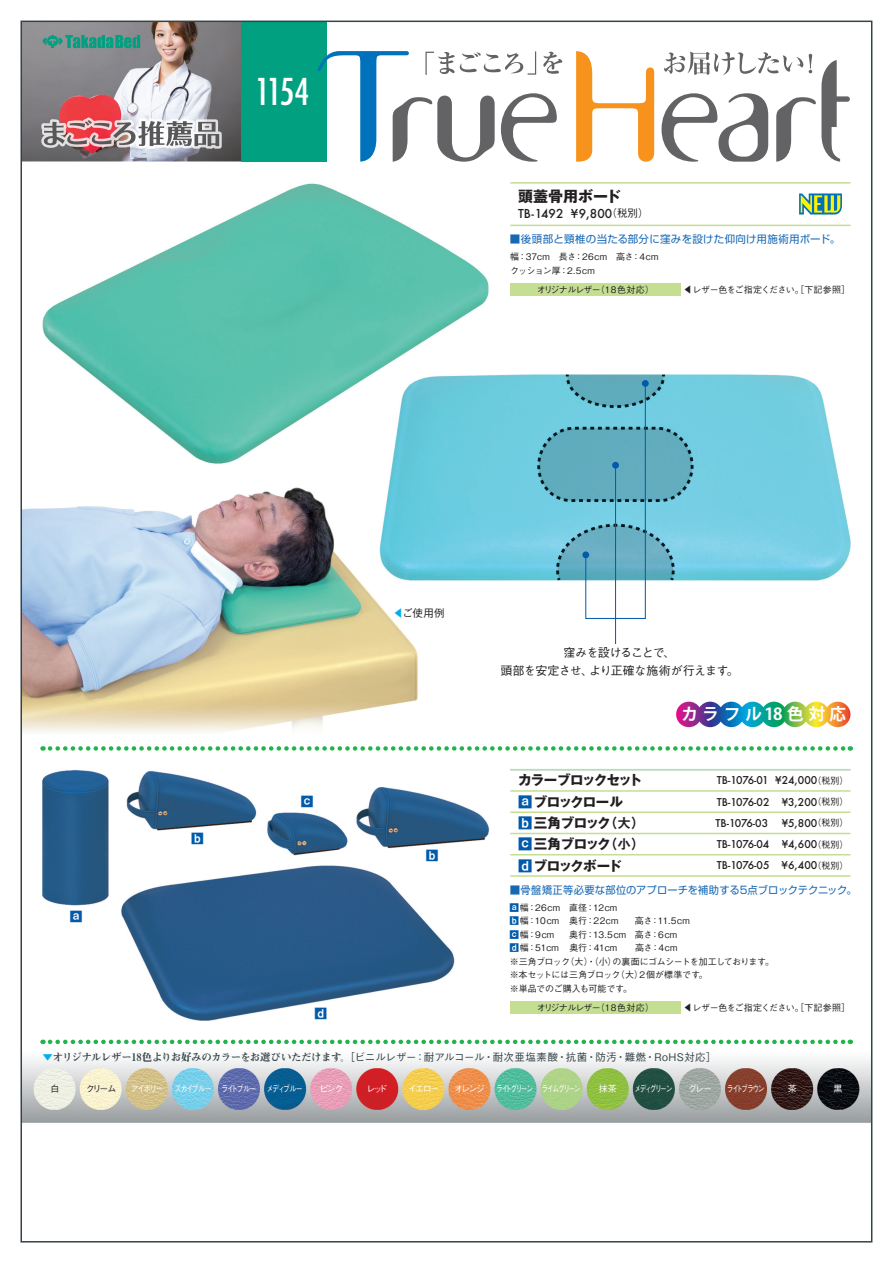
<style>
.page{position:relative;width:893px;height:1263px;background:#fff}
.page>*{position:absolute;margin:0;border:0;box-sizing:border-box;transform-origin:0 0}
.t1{font:500 condensed 36px "Futura";color:#fff}
.t2{font:700 16.5px "Koz Go Pro";letter-spacing:.275em;color:#fff}
.t3{font:700 15px "Gothic MB101 Pro";color:#231f20}
.t4{font:700 13.5px "Gothic MB101 Pro";letter-spacing:-.055em;color:#231f20}
.t5{font:700 13.5px "Gothic MB101 Pro";letter-spacing:-.085em;color:#231f20}
.t6{font:500 12px/17.2px "Gothic BBB Pro";letter-spacing:-.045em;color:#231f20;text-align:center}
.t7{font:500 12px "Futura";color:#231f20}
.t8{font:12px "Midashi Go Pro MB31";color:#015aaa}
.t9{font:500 10.5px "Futura";letter-spacing:-.005em;color:#231f20}
.t10{font:500 10.5px "Gothic BBB Pro";letter-spacing:.025em;color:#354247}
.t11{font:10.5px "Shin Go Pro";letter-spacing:.02em;color:#1768b4}
.t12{font:500 10.5px "Gothic BBB Pro";color:#231f20}
.t13{font:500 9px/13.5px "Gothic BBB Pro";letter-spacing:-.025em;color:#231f20}
.t14{font:500 9px "Gothic BBB Pro";letter-spacing:-.045em;color:#231f20}
.t15{font:500 9px "Gothic BBB Pro";letter-spacing:-.2em;color:#fff}
.t16{font:500 9px/13.5px "Gothic BBB Pro";letter-spacing:.015em;color:#231f20}
.t17{font:500 9px "Gothic BBB Pro";letter-spacing:-.07em;color:#231f20}
.t18{font:500 9px "Gothic BBB Pro";letter-spacing:-.18em;color:#fff;scale:.8 1}
.t19{font:500 9px "Gothic BBB Pro";letter-spacing:-.225em;color:#fff;scale:.75 1}
.t20{font:500 9px "Gothic BBB Pro";letter-spacing:-.2em;color:#fff;scale:.75 1}
.t21{font:500 9px "Gothic BBB Pro";letter-spacing:-.2em;color:#fff;scale:.85 1}
.s1{font-family:"Gothic BBB Pro";font-size:10.5px}
.s2{color:#00aeef}
.s3{font-family:"Gothic BBB Pro";font-size:9px}
.s4{font-family:"Midashi Go Pro MB31";font-weight:400;color:#015aaa}
.s5{font-family:"Midashi Go Pro MB31";font-weight:400}
.s6{font-family:"Midashi Min Pro MA31";font-weight:400;color:#00aeef}
.s7{font-family:"Midashi Min Pro MA31";font-weight:400}
</style>
<div class="page">
<img style="left:24px;top:24px;width:845px;height:1099px">
<div style="left:241px;top:21px;width:85px;height:141px;background:#00a080"></div>
<svg style="left:576px;top:51px;width:78px;height:111px"></svg>
<svg style="left:317px;top:51px;width:245px;height:111px"></svg>
<svg style="left:661px;top:52px;width:189px;height:110px"></svg>
<svg style="left:799px;top:193px;width:43px;height:22px"></svg>
<hr style="left:510px;top:182px;width:340px;height:2px;background:#c4de92">
<hr style="left:510px;top:225px;width:340px;height:1px;background:#c4de92">
<svg style="left:50px;top:746px;width:801px;height:5px"></svg>
<svg style="left:50px;top:1039px;width:801px;height:5px"></svg>
<svg style="left:43px;top:35px;width:97px;height:13px"></svg>
<svg style="left:41px;top:118px;width:181px;height:31px;background:#b79da1"></svg>
<hr style="left:615px;top:465px;width:1px;height:179px;background:#015aaa">
<div style="left:642px;top:380px;width:7px;height:7px;background:#015aaa;border-radius:50%"></div>
<svg style="left:582px;top:383px;width:64px;height:236px"></svg>
<svg style="left:676px;top:702px;width:174px;height:25px;background:#7d9489"></svg>
<div style="left:510px;top:1001px;width:170px;height:12px;background:#c4de92"></div>
<div style="left:510px;top:283px;width:170px;height:13px;background:#c4de92"></div>
<hr style="left:510px;top:875px;width:340px;height:2px;background:#c4de92">
<hr style="left:510px;top:769px;width:340px;height:1px;background:#c4de92">
<hr style="left:510px;top:790px;width:340px;height:2px;background:#c4de92">
<hr style="left:510px;top:811px;width:340px;height:2px;background:#c4de92">
<hr style="left:510px;top:833px;width:340px;height:1px;background:#c4de92">
<hr style="left:510px;top:854px;width:340px;height:1px;background:#c4de92">
<h1 class="t1" style="left:255px;top:69px;width:56px">1154</h1>
<h3 class="t3" style="left:518px;top:184px;width:105px">頭蓋骨用ボード</h3>
<h3 class="t7" style="left:518px;top:205px;width:132px">TB-1492 ¥9,800<span class="s1">（税別）</span></h3>
<p class="t11" style="left:510px;top:231px;width:332px">■後頭部と頸椎の当たる部分に窪みを設けた仰向け用施術用ボード。</p>
<p class="t16" style="left:510px;top:249px;width:150px">幅：37cm　長さ：26cm　高さ：4cmクッション厚：2.5cm</p>
<p class="t17" style="left:537px;top:282px;width:119px">オリジナルレザー（18色対応）</p>
<p class="t13" style="left:696px;top:285px;width:10px;rotate:90deg">▼</p>
<p class="t14" style="left:692px;top:283px;width:160px">レザー色をご指定ください。［下記参照］</p>
<h3 class="t8" style="left:70px;top:907px;width:13px">A</h3>
<h3 class="t8" style="left:191px;top:828px;width:13px">B</h3>
<h3 class="t8" style="left:301px;top:792px;width:13px">C</h3>
<h3 class="t8" style="left:315px;top:1004px;width:13px">D</h3>
<p class="t12" style="left:393px;top:605px;width:53px"><span class="s2">◀</span>ご使用例</p>
<h3 class="t8" style="left:426px;top:845px;width:13px">B</h3>
<h3 class="t6" style="left:500px;top:643px;width:240px">窪みを設けることで、<br>頭部を安定させ、より正確な施術が行えます。</h3>
<h2 class="t2" style="left:681px;top:704px;width:166px">カラフル18色対応</h2>
<h3 class="t4" style="left:518px;top:769px;width:126px">カラーブロックセット</h3>
<p class="t9" style="left:717px;top:773px;width:133px">TB-1076-01 ¥24,000<span class="s3">（税別）</span></p>
<h3 class="t4" style="left:518px;top:790px;width:106px"><span class="s4">A</span> ブロックロール</h3>
<p class="t9" style="left:717px;top:794px;width:133px">TB-1076-02 ¥3,200<span class="s3">（税別）</span></p>
<h3 class="t4" style="left:518px;top:812px;width:128px"><span class="s4">B</span> 三角ブロック<span class="s5">（大）</span></h3>
<p class="t9" style="left:715px;top:816px;width:54px">TB-1076-03</p>
<p class="t9" style="left:782px;top:816px;width:68px">¥5,800<span class="s3">（税別）</span></p>
<h3 class="t4" style="left:518px;top:833px;width:128px"><span class="s4">C</span> 三角ブロック<span class="s5">（小）</span></h3>
<p class="t9" style="left:717px;top:837px;width:133px">TB-1076-04 ¥4,600<span class="s3">（税別）</span></p>
<h3 class="t5" style="left:518px;top:854px;width:105px"><span class="s4">D</span> ブロックボード</h3>
<p class="t9" style="left:717px;top:858px;width:133px">TB-1076-05 ¥6,400<span class="s3">（税別）</span></p>
<p class="t11" style="left:510px;top:881px;width:349px">■骨盤矯正等必要な部位のアプローチを補助する5点ブロックテクニック。</p>
<p class="t13" style="left:510px;top:900px;width:266px"><span class="s4">A</span>幅：26cm　直径：12cm<br><span class="s4">B</span>幅：10cm 奥行：22cm　 高さ：11.5cm<br><span class="s4">C</span>幅：9cm　 奥行：13.5cm 高さ：6cm<br><span class="s4">D</span>幅：51cm 奥行：41cm　 高さ：4cm<br>※三角ブロック（大）・（小）の裏面にゴムシートを加工しております。※本セットには三角ブロック（大）2個が標準です。<br>※単品でのご購入も可能です。</p>
<p class="t17" style="left:537px;top:1000px;width:119px">オリジナルレザー（18色対応）</p>
<p class="t13" style="left:696px;top:1003px;width:10px;rotate:90deg">▼</p>
<p class="t14" style="left:692px;top:1000px;width:160px">レザー色をご指定ください。［下記参照］</p>
<p class="t10" style="left:43px;top:1049px;width:675px"><span class="s6">▼</span><span class="s7">オリジナルレザー18色よりお好みのカラーをお選びいただけます。</span>［ビニルレザー：耐アルコール・耐次亜塩素酸・抗菌・防汚・難燃・RoHS対応］</p>
<p class="t13" style="left:50px;top:1081px;width:10px">白</p>
<p class="t13" style="left:86px;top:1081px;width:32px">クリーム</p>
<p class="t21" style="left:131px;top:1082px;width:40px">アイボリー</p>
<p class="t18" style="left:175px;top:1082px;width:162px">スカイブルー ライトブルー メディブルー</p>
<p class="t15" style="left:320px;top:1082px;width:25px">ピンク</p>
<p class="t15" style="left:366px;top:1082px;width:22px">レッド</p>
<p class="t15" style="left:408px;top:1082px;width:33px">イエロー</p>
<p class="t15" style="left:454px;top:1082px;width:128px">オレンジ ライトグリーン ライムグリーン</p>
<p class="t15" style="left:599px;top:1082px;width:19px">抹茶</p>
<p class="t19" style="left:634px;top:1082px;width:52px">メディグリーン</p>
<p class="t15" style="left:688px;top:1082px;width:25px">グレー</p>
<p class="t20" style="left:727px;top:1082px;width:52px">ライトブラウン</p>
<p class="t15" style="left:788px;top:1082px;width:10px">茶</p>
<p class="t15" style="left:834px;top:1082px;width:10px">黒</p>
</div>
